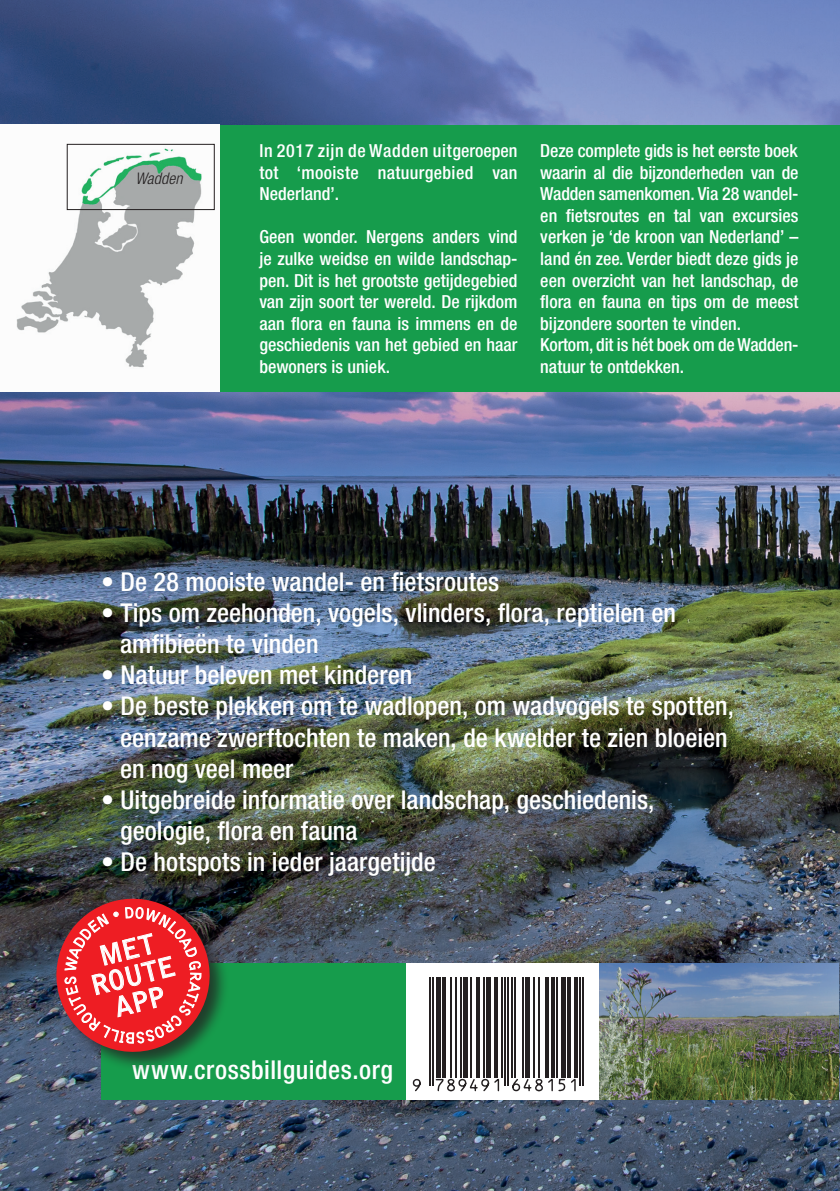
<style>
.page{position:relative;width:840px;height:1191px;background:#fff}
.page>*{position:absolute;margin:0;border:0;box-sizing:border-box;transform-origin:0 0}
.t1{font:700 26.6px/26.6px "Bell Gothic";color:#fff;text-align:center}
.t2{font:500 condensed 26px/31.2px "Helvetica Neue LT Std";color:#fff}
.t3{font:500 condensed 26px "Helvetica Neue LT Std";letter-spacing:.02em;color:#fff}
.t4{font:500 condensed 18px/21.6px "Helvetica Neue LT Std";color:#fff;text-align:justify}
.t5{font:italic 300 condensed 16px "Helvetica Neue LT Std";letter-spacing:.01em;color:#231f20}
</style>
<div class="page">
<img style="left:0;top:0;width:839px;height:1191px">
<div style="left:109px;top:125px;width:730px;height:266px;background:#169c4c"></div>
<img style="left:0;top:125px;width:219px;height:266px">
<div style="left:67px;top:144px;width:147px;height:66px;border:1px solid #231f20"></div>
<div style="left:101px;top:963px;width:315px;height:136px;background:#169c4c"></div>
<img style="left:598px;top:963px;width:240px;height:136px">
<div style="left:406px;top:963px;width:192px;height:136px;background:#fff"></div>
<hr style="left:429px;top:977px;width:1px;height:108px;background:#231f20">
<hr style="left:432px;top:977px;width:2px;height:108px;background:#231f20">
<div style="left:435px;top:977px;width:5px;height:100px;background:#231f20"></div>
<hr style="left:442px;top:977px;width:3px;height:100px;background:#231f20">
<hr style="left:450px;top:977px;width:2px;height:100px;background:#231f20">
<hr style="left:455px;top:977px;width:2px;height:100px;background:#231f20">
<hr style="left:460px;top:977px;width:1px;height:100px;background:#231f20">
<div style="left:463px;top:977px;width:5px;height:100px;background:#231f20"></div>
<hr style="left:470px;top:977px;width:1px;height:100px;background:#231f20">
<hr style="left:476px;top:977px;width:3px;height:100px;background:#231f20">
<hr style="left:483px;top:977px;width:1px;height:100px;background:#231f20">
<div style="left:486px;top:977px;width:5px;height:100px;background:#231f20"></div>
<hr style="left:494px;top:977px;width:3px;height:100px;background:#231f20">
<hr style="left:500px;top:977px;width:2px;height:100px;background:#231f20">
<hr style="left:504px;top:977px;width:1px;height:108px;background:#231f20">
<hr style="left:507px;top:977px;width:2px;height:108px;background:#231f20">
<hr style="left:510px;top:977px;width:2px;height:100px;background:#231f20">
<hr style="left:513px;top:977px;width:2px;height:100px;background:#231f20">
<hr style="left:522px;top:977px;width:1px;height:100px;background:#231f20">
<div style="left:525px;top:977px;width:5px;height:100px;background:#231f20"></div>
<hr style="left:533px;top:977px;width:2px;height:100px;background:#231f20">
<hr style="left:538px;top:977px;width:2px;height:100px;background:#231f20">
<svg style="left:545px;top:977px;width:3px;height:100px"></svg>
<hr style="left:551px;top:977px;width:3px;height:100px;background:#231f20">
<hr style="left:556px;top:977px;width:1px;height:100px;background:#231f20">
<div style="left:561px;top:977px;width:5px;height:100px;background:#231f20"></div>
<hr style="left:567px;top:977px;width:3px;height:100px;background:#231f20">
<hr style="left:574px;top:977px;width:3px;height:100px;background:#231f20">
<hr style="left:579px;top:977px;width:1px;height:108px;background:#231f20">
<hr style="left:582px;top:977px;width:1px;height:108px;background:#231f20">
<svg style="left:412px;top:1077px;width:164px;height:14px"></svg>
<div style="left:53px;top:895px;width:177px;height:177px;background:#231f20;opacity:.75"></div>
<svg style="left:48px;top:890px;width:169px;height:169px;background:#ab4344"></svg>
<p class="t5" style="left:135px;top:170px;width:49px">Wadden</p>
<p class="t4" style="left:259px;top:139px;width:259px">In 2017 zijn de Wadden uitgeroepen tot ‘mooiste natuurgebied van Nederland’.</p>
<p class="t4" style="left:259px;top:226px;width:259px">Geen wonder. Nergens anders vind je zulke weidse en wilde landschap&shy;pen. Dit is het grootste getijdegebied van zijn soort ter wereld. De rijkdom aan flora en fauna is immens en de geschiedenis van het gebied en haar bewoners is uniek.</p>
<p class="t4" style="left:540px;top:139px;width:259px;text-align:left">Deze complete gids is het eerste boek waarin al die bijzonderheden van de Wadden samenkomen. Via 28 wandel&shy;en fietsroutes en tal van excursies verken je ‘de kroon van Nederland’ – land én zee. Verder biedt deze gids je een overzicht van het landschap, de flora en fauna en tips om de meest bijzondere soorten te vinden.<br>Kortom, dit is hét boek om de Wadden&shy;natuur te ontdekken.</p>
<h2 class="t2" style="left:101px;top:565px;width:399px">• De 28 mooiste wandel- en fietsroutes</h2>
<h2 class="t2" style="left:120px;top:596px;width:557px;text-indent:-19px">• Tips om zeehonden, vogels, vlinders, flora, reptielen en amfibieën te vinden</h2>
<h2 class="t2" style="left:101px;top:659px;width:312px">• Natuur beleven met kinderen</h2>
<h2 class="t2" style="left:120px;top:690px;width:615px;text-indent:-19px">• De beste plekken om te wadlopen, om wadvogels te spotten, eenzame zwerftochten te maken, de kwelder te zien bloeien en nog veel meer</h2>
<h2 class="t2" style="left:120px;top:784px;width:535px;text-indent:-19px">• Uitgebreide informatie over landschap, geschiedenis, geologie, flora en fauna</h2>
<h2 class="t2" style="left:101px;top:846px;width:336px">• De hotspots in ieder jaargetijde</h2>
<h1 class="t1" style="left:82px;top:947px;width:88px;rotate:-14deg">MET<br>ROUTE<br>APP</h1>
<h2 class="t3" style="left:132px;top:1054px;width:262px">www.crossbillguides.org</h2>
</div>
